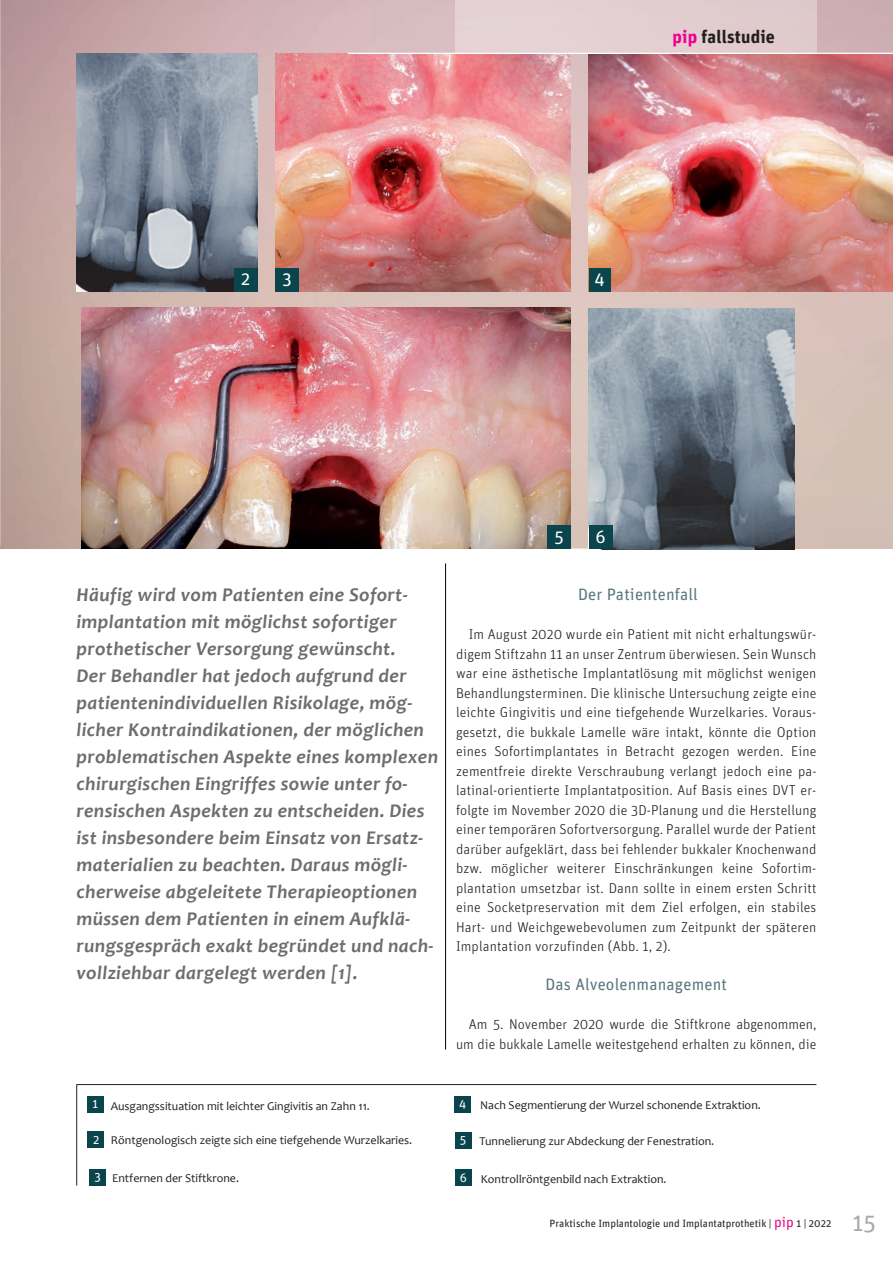
<style>
.page{position:relative;width:893px;height:1263px;background:#fff}
.page>*{position:absolute;margin:0;border:0;box-sizing:border-box;transform-origin:0 0}
.t1{font:24px "Unit OT";color:#a8a9ad}
.t2{font:italic 700 19.5px/27px "Candara";letter-spacing:.02em;color:#6c6d70}
.t3{font:700 18px "Unit OT";letter-spacing:.01em;color:#231f20}
.t4{font:18px "Unit OT";color:#fff}
.t5{font:16.5px "Unit OT";letter-spacing:.01em;color:#5c7881}
.t6{font:300 14.25px/19.5px "Unit";color:#231f20;text-align:justify}
.t7{font:12.45px "Unit OT";color:#fff}
.t8{font:12px "Candara";color:#231f20}
.t9{font:10.5px "Unit OT";color:#231f20}
.s1{color:#ed028c}
.s2{font-family:"Unit OT";font-size:12.45px;color:#fff}
.s3{font-size:14.25px;color:#ed028c}
</style>
<div class="page">
<div style="left:816px;top:0;width:77px;height:53px;background:#cdaeb3"></div>
<img style="left:1px;top:0;width:454px;height:99px">
<img style="left:571px;top:54px;width:18px;height:45px">
<div style="left:526px;top:99px;width:104px;height:450px;background:#dec6c0"></div>
<img style="left:1px;top:99px;width:314px;height:450px">
<div style="left:630px;top:291px;width:263px;height:258px;background:#d6c1b8"></div>
<div style="left:315px;top:291px;width:211px;height:16px;background:#dcc7c0"></div>
<hr style="left:76px;top:1084px;width:1px;height:101px;background:#231f20">
<hr style="left:77px;top:1084px;width:739px;height:1px;background:#231f20">
<div style="left:87px;top:1096px;width:17px;height:16px;background:#0a454e"></div>
<div style="left:87px;top:1132px;width:17px;height:16px;background:#0a454e"></div>
<div style="left:455px;top:1096px;width:16px;height:16px;background:#0a454e"></div>
<hr style="left:445px;top:563px;width:1px;height:486px;background:#000">
<div style="left:455px;top:1132px;width:16px;height:16px;background:#0a454e"></div>
<img style="left:77px;top:54px;width:180px;height:237px">
<div style="left:234px;top:268px;width:23px;height:23px;background:#0a454e"></div>
<img style="left:589px;top:54px;width:304px;height:237px">
<div style="left:589px;top:268px;width:22px;height:23px;background:#0a454e"></div>
<img style="left:275px;top:53px;width:296px;height:238px">
<div style="left:275px;top:268px;width:24px;height:23px;background:#0a454e"></div>
<img style="left:81px;top:307px;width:490px;height:242px">
<div style="left:547px;top:525px;width:24px;height:24px;background:#0a454e"></div>
<img style="left:589px;top:308px;width:205px;height:241px">
<div style="left:589px;top:526px;width:23px;height:23px;background:#0a454e"></div>
<div style="left:89px;top:1169px;width:16px;height:16px;background:#0a454e"></div>
<div style="left:455px;top:1170px;width:16px;height:16px;background:#0a454e"></div>
<img style="left:0;top:0;width:1px;height:546px">
<hr style="left:348px;top:53px;width:545px;height:1px;background:#fff">
<p class="t3" style="left:673px;top:26px;width:104px"><span class="s1">pip</span> fallstudie</p>
<p class="t4" style="left:241px;top:268px;width:11px">2</p>
<p class="t4" style="left:282px;top:268px;width:11px">3</p>
<p class="t4" style="left:595px;top:269px;width:12px">4</p>
<p class="t4" style="left:554px;top:526px;width:11px">5</p>
<p class="t4" style="left:595px;top:526px;width:12px">6</p>
<p class="t2" style="left:77px;top:580px;width:363px">Häufig wird vom Patienten eine Sofort&shy;implantation mit möglichst sofortiger prothetischer Versorgung gewünscht.<br>Der Behandler hat jedoch aufgrund der patientenindividuellen Risikolage, mög&shy;licher Kontraindikationen, der möglichen problematischen Aspekte eines komplexen chirurgischen Eingriffes sowie unter fo&shy;rensischen Aspekten zu entscheiden. Dies ist insbesondere beim Einsatz von Ersatz&shy;materialien zu beachten. Daraus mögli&shy;cherweise abgeleitete Therapieoptionen müssen dem Patienten in einem Aufklä&shy;rungsgespräch exakt begründet und nach&shy;vollziehbar dargelegt werden [1].</p>
<p class="t5" style="left:578px;top:585px;width:121px">Der Patientenfall</p>
<p class="t6" style="left:456px;top:624px;width:362px;text-indent:13px">Im August 2020 wurde ein Patient mit nicht erhaltungswür&shy;digem Stiftzahn 11 an unser Zentrum überwiesen. Sein Wunsch war eine ästhetische Implantatlösung mit möglichst wenigen Behandlungsterminen. Die klinische Untersuchung zeigte eine leichte Gingivitis und eine tiefgehende Wurzelkaries. Voraus&shy;gesetzt, die bukkale Lamelle wäre intakt, könnte die Option eines Sofortimplantates in Betracht gezogen werden. Eine zementfreie direkte Verschraubung verlangt jedoch eine pa&shy;latinal-orientierte Implantatposition. Auf Basis eines DVT er&shy;folgte im November 2020 die 3D-Planung und die Herstellung einer temporären Sofortversorgung. Parallel wurde der Patient darüber aufgeklärt, dass bei fehlender bukkaler Knochenwand bzw. möglicher weiterer Einschränkungen keine Sofortim&shy;plantation umsetzbar ist. Dann sollte in einem ersten Schritt eine Socketpreservation mit dem Ziel erfolgen, ein stabiles Hart- und Weichgewebevolumen zum Zeitpunkt der späteren Implantation vorzufinden (Abb. 1, 2).</p>
<p class="t5" style="left:545px;top:975px;width:183px">Das Alveolenmanagement</p>
<p class="t6" style="left:456px;top:1014px;width:362px;text-align:right">Am 5. November 2020 wurde die Stiftkrone abgenommen, um die bukkale Lamelle weitestgehend erhalten zu können, die</p>
<p class="t7" style="left:93px;top:1096px;width:7px">1</p>
<p class="t7" style="left:93px;top:1132px;width:8px">2</p>
<p class="t8" style="left:111px;top:1099px;width:261px">Ausgangssituation mit leichter Gingivitis an Zahn 11.</p>
<p class="t8" style="left:459px;top:1098px;width:303px"><span class="s2">4</span> Nach Segmentierung der Wurzel schonende Extraktion.</p>
<p class="t8" style="left:111px;top:1133px;width:303px">Röntgenologisch zeigte sich eine tiefgehende Wurzelkaries.</p>
<p class="t8" style="left:460px;top:1134px;width:256px"><span class="s2">5</span> Tunnelierung zur Abdeckung der Fenestration.</p>
<p class="t8" style="left:94px;top:1170px;width:146px"><span class="s2">3</span> Entfernen der Stiftkrone.</p>
<p class="t8" style="left:460px;top:1171px;width:208px"><span class="s2">6</span> Kontrollröntgenbild nach Extraktion.</p>
<p class="t9" style="left:549px;top:1217px;width:283px">Praktische Implantologie und Implantatprothetik | <span class="s3">pip</span> 1 | 2022</p>
<h1 class="t1" style="left:853px;top:1209px;width:25px">15</h1>
</div>
